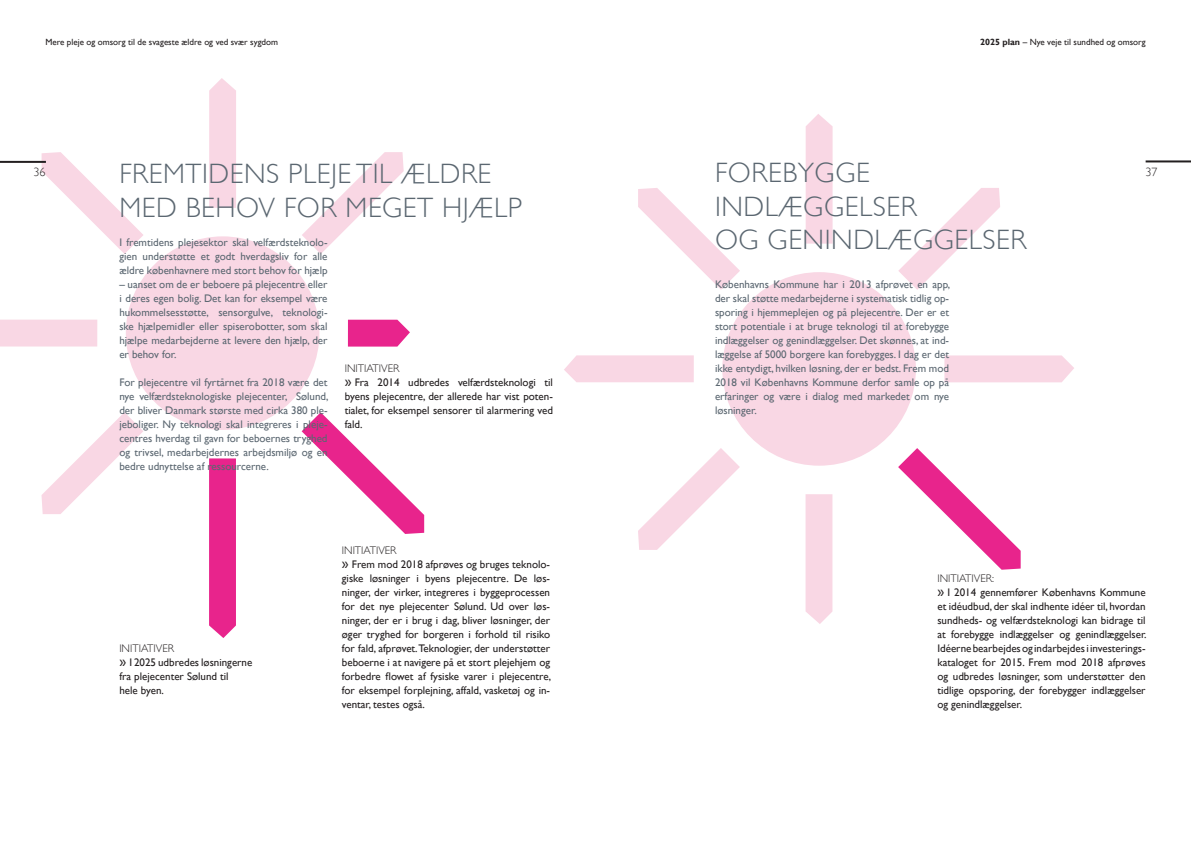
<style>
.page{position:relative;width:1191px;height:842px;background:#fff}
.page>*{position:absolute;margin:0;border:0;box-sizing:border-box;transform-origin:0 0}
.t1{font:300 28px/33.6px "Gill Sans";letter-spacing:.02em;color:#5b6771}
.t2{font:300 12px "Gill Sans";color:#231f20}
.t3{font:11px/14px "Gill Sans";color:#5b6771;text-align:justify}
.t4{font:11px/14px "Gill Sans";color:#231f20}
.t5{font:9px "Gill Sans";color:#231f20}
.s1{font-weight:300}
.s2{font-size:14px}
.s3{font-weight:700}
</style>
<div class="page">
<div style="left:126px;top:236px;width:193px;height:194px;background:#f9d7e4;border-radius:50%"></div>
<svg style="left:42px;top:152px;width:101px;height:102px"></svg>
<div style="left:0;top:320px;width:97px;height:26px;background:#f9d7e4"></div>
<div style="left:209px;top:78px;width:27px;height:130px;background:#f9d7e4"></div>
<svg style="left:302px;top:152px;width:102px;height:102px"></svg>
<svg style="left:348px;top:320px;width:62px;height:27px;background:#ea3d99"></svg>
<svg style="left:302px;top:412px;width:122px;height:122px"></svg>
<svg style="left:209px;top:458px;width:27px;height:180px;background:#e82c90"></svg>
<svg style="left:41px;top:412px;width:102px;height:102px"></svg>
<div style="left:722px;top:272px;width:194px;height:194px;background:#f9d7e4;border-radius:50%"></div>
<svg style="left:638px;top:188px;width:102px;height:102px"></svg>
<svg style="left:564px;top:355px;width:130px;height:27px;background:#f9d9e5"></svg>
<svg style="left:805px;top:114px;width:27px;height:130px;background:#f9d9e5"></svg>
<svg style="left:898px;top:188px;width:102px;height:102px"></svg>
<svg style="left:944px;top:355px;width:130px;height:27px;background:#f9d9e5"></svg>
<svg style="left:898px;top:448px;width:122px;height:122px"></svg>
<svg style="left:805px;top:494px;width:27px;height:130px;background:#f9d9e5"></svg>
<svg style="left:638px;top:448px;width:102px;height:102px"></svg>
<hr style="left:1145px;top:160px;width:46px;height:2px;background:#231f20">
<hr style="left:0;top:161px;width:46px;height:2px;background:#231f20">
<p class="t5" style="left:45px;top:38px;width:234px">mere pleje og omsorg til de svageste ældre og ved svær sygdom</p>
<p class="t2" style="left:33px;top:167px;width:13px">36</p>
<h1 class="t1" style="left:119px;top:159px;width:404px">FREMTIDENS PLEJE TIL ÆLDRE<br>MED BEHOV FOR MEGET HJÆLP</h1>
<p class="t3" style="left:119px;top:236px;width:210px">i fremtidens plejesektor skal velfærdsteknolo&shy;gien understøtte et godt hverdagsliv for alle ældre københavnere med stort behov for hjælp</p>
<p class="t3" style="left:119px;top:278px;width:210px">– uanset om de er beboere på plejecentre eller i deres egen bolig. det kan for eksempel være hukommelsesstøtte, sensorgulve, teknologi&shy;ske hjælpemidler eller spiserobotter, som skal hjælpe medarbejderne at levere den hjælp, der er behov for.</p>
<p class="t3" style="left:119px;top:376px;width:211px">for plejecentre vil fyrtårnet fra 2018 være det nye velfærdsteknologiske plejecenter, sølund, der bliver danmark største med cirka 380 ple&shy;jeboliger. ny teknologi skal integreres i pleje&shy;centres hverdag til gavn for beboernes tryghed og trivsel, medarbejdernes arbejdsmiljø og en bedre udnyttelse af ressourcerne.</p>
<p class="t4" style="left:345px;top:362px;width:210px"><span class="s1">INITIATIVER<br></span><span class="s2">»</span> fra 2014 udbredes velfærdsteknologi til byens plejecentre, der allerede har vist poten&shy;tialet, for eksempel sensorer til alarmering ved fald.</p>
<p class="t4" style="left:119px;top:642px;width:134px"><span class="s1">INITIATIVER<br></span><span class="s2">»</span> i 2025 udbredes løsningerne fra plejecenter sølund til<br>hele byen.</p>
<p class="t4" style="left:342px;top:544px;width:211px"><span class="s1">INITIATIVER<br></span><span class="s2">»</span> frem mod 2018 afprøves og bruges teknolo&shy;giske løsninger i byens plejecentre. de løs&shy;ninger, der virker, integreres i byggeprocessen for det nye plejecenter sølund. ud over løs&shy;ninger, der er i brug i dag, bliver løsninger, der øger tryghed for borgeren i forhold til risiko for fald, afprøvet. teknologier, der understøtter beboerne i at navigere på et stort plejehjem og forbedre flowet af fysiske varer i plejecentre, for eksempel forplejning, affald, vasketøj og in&shy;ventar, testes også.</p>
<p class="t5" style="left:980px;top:38px;width:167px"><span class="s3">2025 plan</span> – nye veje til sundhed og omsorg</p>
<h1 class="t1" style="left:715px;top:158px;width:313px">FOREBYGGE<br>INDLÆGGELSER<br>OG GENINDLÆGGELSER</h1>
<p class="t3" style="left:715px;top:278px;width:237px">københavns kommune har i 2013 afprøvet en app, der skal støtte medarbejderne i systematisk tidlig op&shy;sporing i hjemmeplejen og på plejecentre. der er et stort potentiale i at bruge teknologi til at forebygge indlæggelser og genindlæggelser. det skønnes, at ind&shy;læggelse af 5000 borgere kan forebygges. i dag er det ikke entydigt, hvilken løsning, der er bedst. frem mod 2018 vil københavns kommune derfor samle op på erfaringer og være i dialog med markedet om nye løsninger.</p>
<p class="t2" style="left:1145px;top:167px;width:13px">37</p>
<p class="t4" style="left:937px;top:572px;width:211px"><span class="s1">INITIATIVER:<br></span><span class="s2">»</span> i 2014 gennemfører københavns kommune et idéudbud, der skal indhente idéer til, hvordan sundheds- og velfærdsteknologi kan bidrage til at forebygge indlæggelser og genindlæggelser. idéerne bearbejdes og indarbejdes i investerings&shy;kataloget for 2015. frem mod 2018 afprøves og udbredes løsninger, som understøtter den tidlige opsporing, der forebygger indlæggelser og genindlæggelser.</p>
</div>
